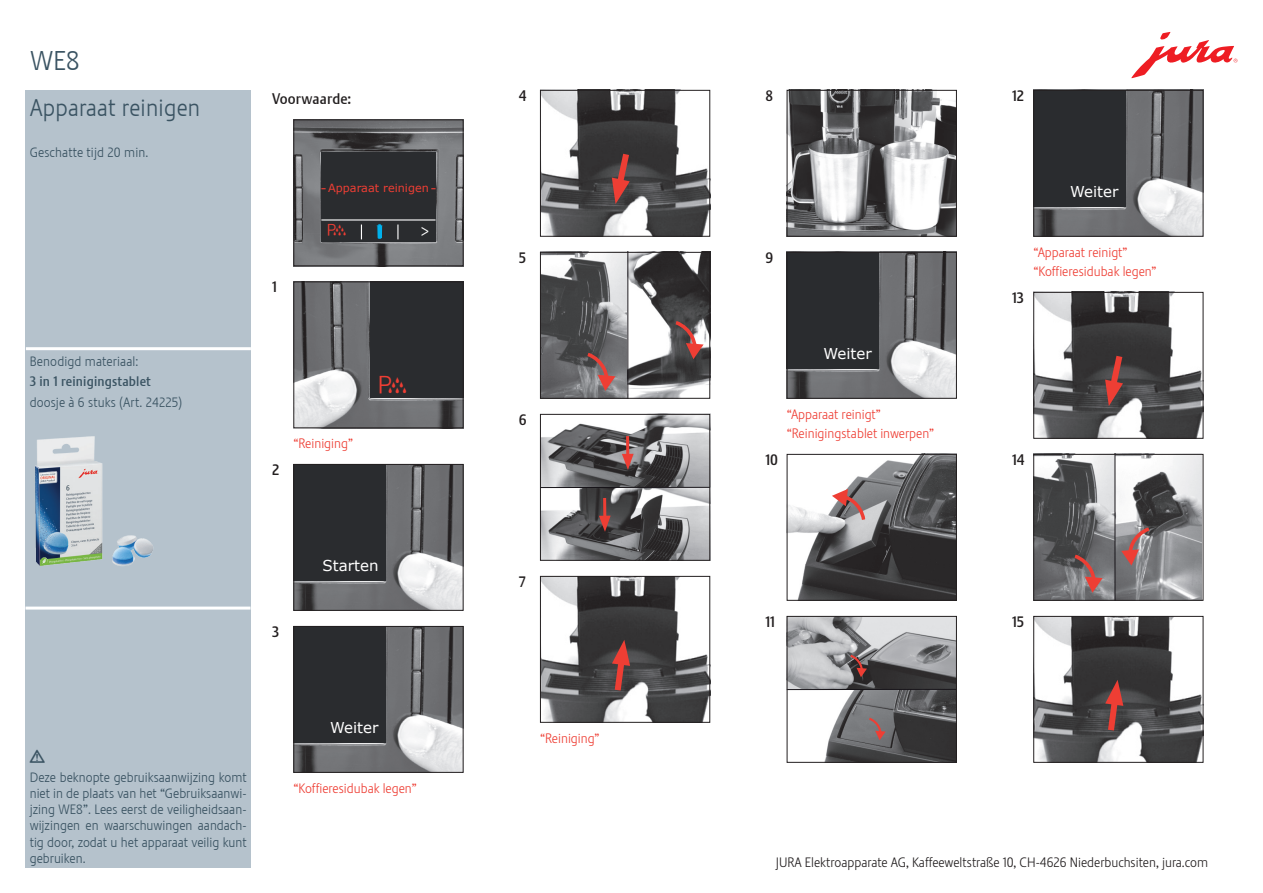
<style>
.page{position:relative;width:1263px;height:893px;background:#fff}
.page>*{position:absolute;margin:0;border:0;box-sizing:border-box;transform-origin:0 0}
.t1{font:27px "Stalemate LF Light";color:#3a5362}
.t2{font:24px "Stalemate LF Light";letter-spacing:.01em;color:#3a5362}
.t3{font:18px "Jura Pict 2006";color:#ee3e34}
.t4{font:16.5px "Stalemate Pro 2 J Light";color:#fff}
.t5{font:15px "Verdana";color:#fff}
.t6{font:15px "Stalemate Pro 2 J Medium";color:#231f20}
.t7{font:15px "Stalemate LF";letter-spacing:.01em;color:#231f20}
.t8{font:13.5px/16.2px "Stalemate LF Light";letter-spacing:.005em;color:#3a5362;text-align:justify}
.t9{font:13.5px/19.5px "Stalemate Pro 2 J Light";color:#ee3e34}
.t10{font:13.5px "Stalemate Pro 2 J Light";color:#231f20}
.t11{font:13.5px "Stalemate LF";letter-spacing:.01em;color:#3a5362}
.t12{font:13.5px "Jura Pict 2006";color:#3a5362}
.t13{font:13.5px "Jura Pict 2006";color:#00b1ec}
.t14{font:12px "Jura Pict 2006";color:#ee3e34}
.t15{font:11.25px "Verdana";color:#ee3e34}
.s1{font-size:16.5px}
.s2{font-size:24px}
</style>
<div class="page">
<div style="left:26px;top:90px;width:225px;height:777px;background:#b5c2cc"></div>
<hr style="left:26px;top:347px;width:225px;height:3px;background:#fff">
<hr style="left:26px;top:607px;width:224px;height:3px;background:#fff">
<img style="left:35px;top:436px;width:118px;height:130px">
<img style="left:295px;top:121px;width:166px;height:143px">
<div style="left:321px;top:152px;width:115px;height:90px;background:#2a2c2f"></div>
<hr style="left:321px;top:219px;width:115px;height:2px;background:#fff">
<svg style="left:361px;top:225px;width:1px;height:14px"></svg>
<svg style="left:397px;top:225px;width:1px;height:14px"></svg>
<hr style="left:378px;top:226px;width:4px;height:11px;background:#00b1ec">
<div style="left:293px;top:119px;width:170px;height:147px;border:1px solid #231f20"></div>
<img style="left:295px;top:283px;width:166px;height:143px">
<div style="left:370px;top:281px;width:93px;height:117px;background:#2a2c2f"></div>
<div style="left:293px;top:281px;width:170px;height:147px;border:1px solid #231f20"></div>
<img style="left:295px;top:466px;width:166px;height:143px">
<div style="left:293px;top:464px;width:93px;height:117px;background:#2a2c2f"></div>
<div style="left:293px;top:464px;width:170px;height:147px;border:1px solid #231f20"></div>
<img style="left:295px;top:628px;width:166px;height:143px">
<div style="left:293px;top:626px;width:93px;height:117px;background:#2a2c2f"></div>
<div style="left:293px;top:626px;width:170px;height:147px;border:1px solid #231f20"></div>
<img style="left:542px;top:92px;width:166px;height:143px">
<svg style="left:611px;top:147px;width:22px;height:57px"></svg>
<div style="left:540px;top:90px;width:170px;height:147px;border:1px solid #231f20"></div>
<img style="left:542px;top:254px;width:166px;height:143px">
<svg style="left:587px;top:353px;width:28px;height:38px"></svg>
<svg style="left:675px;top:321px;width:28px;height:38px"></svg>
<hr style="left:627px;top:252px;width:1px;height:147px;background:#171419">
<div style="left:540px;top:252px;width:170px;height:147px;border:1px solid #231f20"></div>
<img style="left:542px;top:416px;width:166px;height:143px">
<hr style="left:540px;top:487px;width:170px;height:1px;background:#171419">
<hr style="left:626px;top:436px;width:3px;height:23px;background:#ee3e34">
<svg style="left:622px;top:454px;width:12px;height:16px"></svg>
<hr style="left:603px;top:498px;width:3px;height:23px;background:#ee3e34">
<svg style="left:599px;top:516px;width:12px;height:16px"></svg>
<div style="left:540px;top:414px;width:170px;height:147px;border:1px solid #231f20"></div>
<img style="left:542px;top:578px;width:166px;height:143px">
<svg style="left:611px;top:640px;width:19px;height:57px"></svg>
<div style="left:540px;top:576px;width:170px;height:147px;border:1px solid #231f20"></div>
<img style="left:789px;top:92px;width:166px;height:143px">
<div style="left:787px;top:90px;width:170px;height:147px;border:1px solid #231f20"></div>
<img style="left:789px;top:254px;width:166px;height:143px">
<div style="left:787px;top:252px;width:92px;height:117px;background:#2a2c2f"></div>
<div style="left:787px;top:252px;width:170px;height:147px;border:1px solid #231f20"></div>
<img style="left:789px;top:456px;width:166px;height:143px">
<svg style="left:832px;top:489px;width:35px;height:32px"></svg>
<div style="left:787px;top:454px;width:170px;height:147px;border:1px solid #231f20"></div>
<img style="left:789px;top:618px;width:166px;height:143px">
<hr style="left:787px;top:689px;width:170px;height:1px;background:#171419">
<svg style="left:850px;top:655px;width:17px;height:22px"></svg>
<svg style="left:869px;top:718px;width:16px;height:22px"></svg>
<div style="left:787px;top:616px;width:170px;height:147px;border:1px solid #231f20"></div>
<img style="left:1035px;top:92px;width:166px;height:143px">
<div style="left:1033px;top:90px;width:92px;height:117px;background:#2a2c2f"></div>
<div style="left:1033px;top:90px;width:170px;height:147px;border:1px solid #231f20"></div>
<img style="left:1035px;top:294px;width:166px;height:143px">
<svg style="left:1105px;top:349px;width:21px;height:57px"></svg>
<div style="left:1033px;top:292px;width:170px;height:147px;border:1px solid #231f20"></div>
<img style="left:1035px;top:456px;width:166px;height:143px">
<svg style="left:1074px;top:554px;width:28px;height:39px"></svg>
<svg style="left:1121px;top:527px;width:28px;height:38px"></svg>
<hr style="left:1114px;top:454px;width:1px;height:147px;background:#171419">
<div style="left:1033px;top:454px;width:170px;height:147px;border:1px solid #231f20"></div>
<img style="left:1035px;top:618px;width:166px;height:143px">
<svg style="left:1104px;top:680px;width:19px;height:57px"></svg>
<div style="left:1033px;top:616px;width:170px;height:147px;border:1px solid #231f20"></div>
<svg style="left:1131px;top:32px;width:106px;height:46px"></svg>
<h1 class="t1" style="left:31px;top:45px;width:51px">WE8</h1>
<h2 class="t2" style="left:30px;top:94px;width:172px">Apparaat reinigen</h2>
<p class="t8" style="left:30px;top:144px;width:120px">Geschatte tijd 20 min.</p>
<p class="t8" style="left:30px;top:353px;width:110px">Benodigd materiaal:</p>
<p class="t11" style="left:30px;top:373px;width:123px">3 in 1 reinigingstablet</p>
<p class="t8" style="left:30px;top:394px;width:154px">doosje à 6 stuks (Art. 24225)</p>
<p class="t7" style="left:272px;top:89px;width:81px">Voorwaarde:</p>
<p class="t6" style="left:272px;top:278px;width:6px">1</p>
<p class="t15" style="left:328px;top:181px;width:102px">Apparaat reinigen</p>
<p class="t4" style="left:421px;top:220px;width:10px">&gt;</p>
<p class="t14" style="left:328px;top:223px;width:19px">O<span class="s1">c</span></p>
<p class="t13" style="left:375px;top:223px;width:11px">!</p>
<p class="t6" style="left:272px;top:460px;width:9px">2</p>
<p class="t9" style="left:293px;top:434px;width:61px">“Reiniging”</p>
<h3 class="t3" style="left:380px;top:374px;width:28px">O<span class="s2">c</span></h3>
<p class="t6" style="left:272px;top:622px;width:9px">3</p>
<p class="t5" style="left:323px;top:555px;width:57px">Starten</p>
<p class="t12" style="left:30px;top:748px;width:17px">J</p>
<p class="t8" style="left:30px;top:769px;width:218px">Deze beknopte gebruiksaanwijzing komt niet in de plaats van het “Gebruiksaanwi&shy;jzing WE8”. Lees eerst de veiligheidsaan&shy;wijzingen en waarschuwingen aandach&shy;tig door, zodat u het apparaat veilig kunt gebruiken.</p>
<p class="t5" style="left:330px;top:717px;width:50px">Weiter</p>
<p class="t9" style="left:293px;top:778px;width:125px">“Koffieresidubak legen”</p>
<p class="t6" style="left:519px;top:86px;width:9px">4</p>
<p class="t6" style="left:519px;top:248px;width:9px">5</p>
<p class="t6" style="left:519px;top:410px;width:9px">6</p>
<p class="t6" style="left:519px;top:572px;width:9px">7</p>
<p class="t9" style="left:540px;top:728px;width:61px">“Reiniging”</p>
<p class="t6" style="left:765px;top:86px;width:9px">8</p>
<p class="t6" style="left:1012px;top:86px;width:14px">12</p>
<p class="t5" style="left:1070px;top:181px;width:50px">Weiter</p>
<p class="t6" style="left:765px;top:248px;width:9px">9</p>
<p class="t9" style="left:1033px;top:242px;width:125px">“Apparaat reinigt” “Koffieresidubak legen”</p>
<p class="t6" style="left:1012px;top:288px;width:13px">13</p>
<p class="t5" style="left:823px;top:343px;width:50px">Weiter</p>
<p class="t9" style="left:787px;top:404px;width:149px">“Apparaat reinigt” “Reinigingstablet inwerpen”</p>
<p class="t6" style="left:765px;top:450px;width:14px">10</p>
<p class="t6" style="left:1012px;top:450px;width:14px">14</p>
<p class="t6" style="left:765px;top:612px;width:11px">11</p>
<p class="t6" style="left:1012px;top:612px;width:14px">15</p>
<p class="t10" style="left:776px;top:855px;width:434px">JURA Elektroapparate AG, Kaffeeweltstraße 10, CH-4626 Niederbuchsiten, jura.com</p>
</div>
